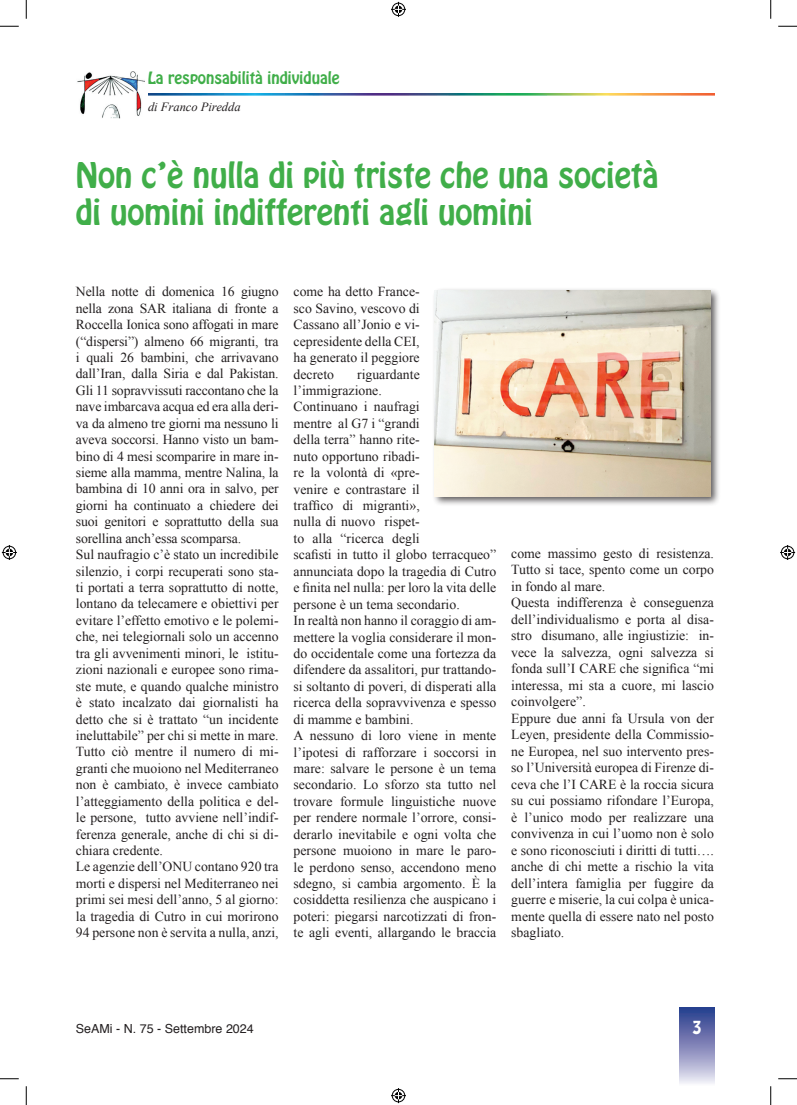
<style>
.page{position:relative;width:797px;height:1105px;background:#fff}
.page>*{position:absolute;margin:0;border:0;box-sizing:border-box;transform-origin:0 0}
.t1{font:31.25px/37.5px "Hobo Std";color:#40ae49}
.t2{font:16.25px "Hobo Std";color:#fff}
.t3{font:15px "Hobo Std";color:#40ae49}
.t4{font:13.75px/16.4px "Times New Roman";color:#231f20}
.t5{font:12.5px "Helvetica";color:#231f20}
.t6{font:italic 12.5px "Times New Roman";color:#231f20}
</style>
<div class="page">
<div style="left:680px;top:1008px;width:34px;height:78px;background:linear-gradient(to bottom,#233488,#eee8f3)"></div>
<img style="left:148px;top:94px;width:566px;height:1px">
<img style="left:77px;top:71px;width:67px;height:48px">
<div style="left:432px;top:287px;width:288px;height:220px;background:#231f20;opacity:.75"></div>
<img style="left:435px;top:290px;width:275px;height:207px">
<svg style="left:0;top:25px;width:19px;height:2px"></svg>
<svg style="left:778px;top:25px;width:19px;height:2px"></svg>
<svg style="left:0;top:1078px;width:19px;height:1px"></svg>
<svg style="left:778px;top:1078px;width:19px;height:1px"></svg>
<svg style="left:25px;top:0;width:2px;height:19px"></svg>
<svg style="left:25px;top:1086px;width:2px;height:19px"></svg>
<svg style="left:770px;top:0;width:1px;height:19px"></svg>
<svg style="left:770px;top:1086px;width:1px;height:19px"></svg>
<svg style="left:391px;top:2px;width:15px;height:15px"></svg>
<svg style="left:391px;top:1088px;width:15px;height:15px"></svg>
<svg style="left:2px;top:545px;width:15px;height:15px"></svg>
<svg style="left:780px;top:545px;width:15px;height:15px"></svg>
<p class="t3" style="left:148px;top:68px;width:193px">La responsabilità individuale</p>
<p class="t6" style="left:148px;top:98px;width:94px">di Franco Piredda</p>
<h1 class="t1" style="left:76px;top:157px;width:584px">Non c’è nulla di più triste che una società di uomini indifferenti agli uomini</h1>
<p class="t4" style="left:76px;top:283px;width:204px">Nella notte di domenica 16 giugno nella zona SAR italiana di fronte a Roccella Ionica sono affogati in mare (“dispersi”) almeno 66 migranti, tra i quali 26 bambini, che arrivavano dall’Iran, dalla Siria e dal Pakistan.<br>Gli 11 sopravvissuti raccontano che la nave imbarcava acqua ed era alla deri&shy;va da almeno tre giorni ma nessuno li aveva soccorsi. Hanno visto un bam&shy;bino di 4 mesi scomparire in mare in&shy;sieme alla mamma, mentre Nalina, la bambina di 10 anni ora in salvo, per giorni ha continuato a chiedere dei suoi genitori e soprattutto della sua sorellina anch’essa scomparsa.<br>Sul naufragio c’è stato un incredibile silenzio, i corpi recuperati sono sta&shy;ti portati a terra soprattutto di notte, lontano da telecamere e obiettivi per evitare l’effetto emotivo e le polemi&shy;che, nei telegiornali solo un accenno tra gli avvenimenti minori, le istitu&shy;zioni nazionali e europee sono rima&shy;ste mute, e quando qualche ministro è stato incalzato dai giornalisti ha detto che si è trattato “un incidente ineluttabile” per chi si mette in mare.<br>Tutto ciò mentre il numero di mi&shy;granti che muoiono nel Mediterraneo non è cambiato, è invece cambiato l’atteggiamento della politica e del&shy;le persone, tutto avviene nell’indif&shy;ferenza generale, anche di chi si di&shy;chiara credente.<br>Le agenzie dell’ONU contano 920 tra morti e dispersi nel Mediterraneo nei primi sei mesi dell’anno, 5 al giorno: la tragedia di Cutro in cui morirono 94 persone non è servita a nulla, anzi,</p>
<p class="t4" style="left:293px;top:283px;width:128px;text-align:justify">come ha detto France&shy;sco Savino, vescovo di Cassano all’Jonio e vi&shy;cepresidente della CEI, ha generato il peggiore decreto</p>
<p class="t4" style="left:293px;top:366px;width:204px;text-indent:63px">riguardante l’immigrazione.<br>Continuano i naufragi<br>mentre al G7 i “grandi<br>della terra” hanno rite-<br>nuto opportuno ribadi-<br>re la volontà di «pre-<br>venire e contrastare il<br>traffico di migranti»,<br>nulla di nuovo rispet-<br>to alla “ricerca degli<br>scafisti in tutto il globo terracqueo” annunciata dopo la tragedia di Cutro e finita nel nulla: per loro la vita delle persone è un tema secondario.<br>In realtà non hanno il coraggio di am&shy;mettere la voglia considerare il mon&shy;do occidentale come una fortezza da difendere da assalitori, pur trattando&shy;si soltanto di poveri, di disperati alla ricerca della sopravvivenza e spesso di mamme e bambini.<br>A nessuno di loro viene in mente l’ipotesi di rafforzare i soccorsi in mare: salvare le persone è un tema secondario. Lo sforzo sta tutto nel trovare formule linguistiche nuove per rendere normale l’orrore, consi&shy;derarlo inevitabile e ogni volta che persone muoiono in mare le paro&shy;le perdono senso, accendono meno sdegno, si cambia argomento. È la cosiddetta resilienza che auspicano i poteri: piegarsi narcotizzati di fron&shy;te agli eventi, allargando le braccia</p>
<p class="t4" style="left:511px;top:544px;width:204px">come massimo gesto di resistenza.<br>Tutto si tace, spento come un corpo in fondo al mare.<br>Questa indifferenza è conseguenza dell’individualismo e porta al disa&shy;stro disumano, alle ingiustizie: in&shy;vece la salvezza, ogni salvezza si fonda sull’I CARE che significa “mi interessa, mi sta a cuore, mi lascio coinvolgere”.<br>Eppure due anni fa Ursula von der Leyen, presidente della Commissio&shy;ne Europea, nel suo intervento pres&shy;so l’Università europea di Firenze di&shy;ceva che l’I CARE è la roccia sicura su cui possiamo rifondare l’Europa, è l’unico modo per realizzare una convivenza in cui l’uomo non è solo e sono riconosciuti i diritti di tutti…. anche di chi mette a rischio la vita dell’intera famiglia per fuggire da guerre e miserie, la cui colpa è unica&shy;mente quella di essere nato nel posto sbagliato.</p>
<p class="t5" style="left:76px;top:1019px;width:179px">SeAMi - N. 75 - Settembre 2024</p>
<p class="t2" style="left:692px;top:1016px;width:11px">3</p>
</div>
